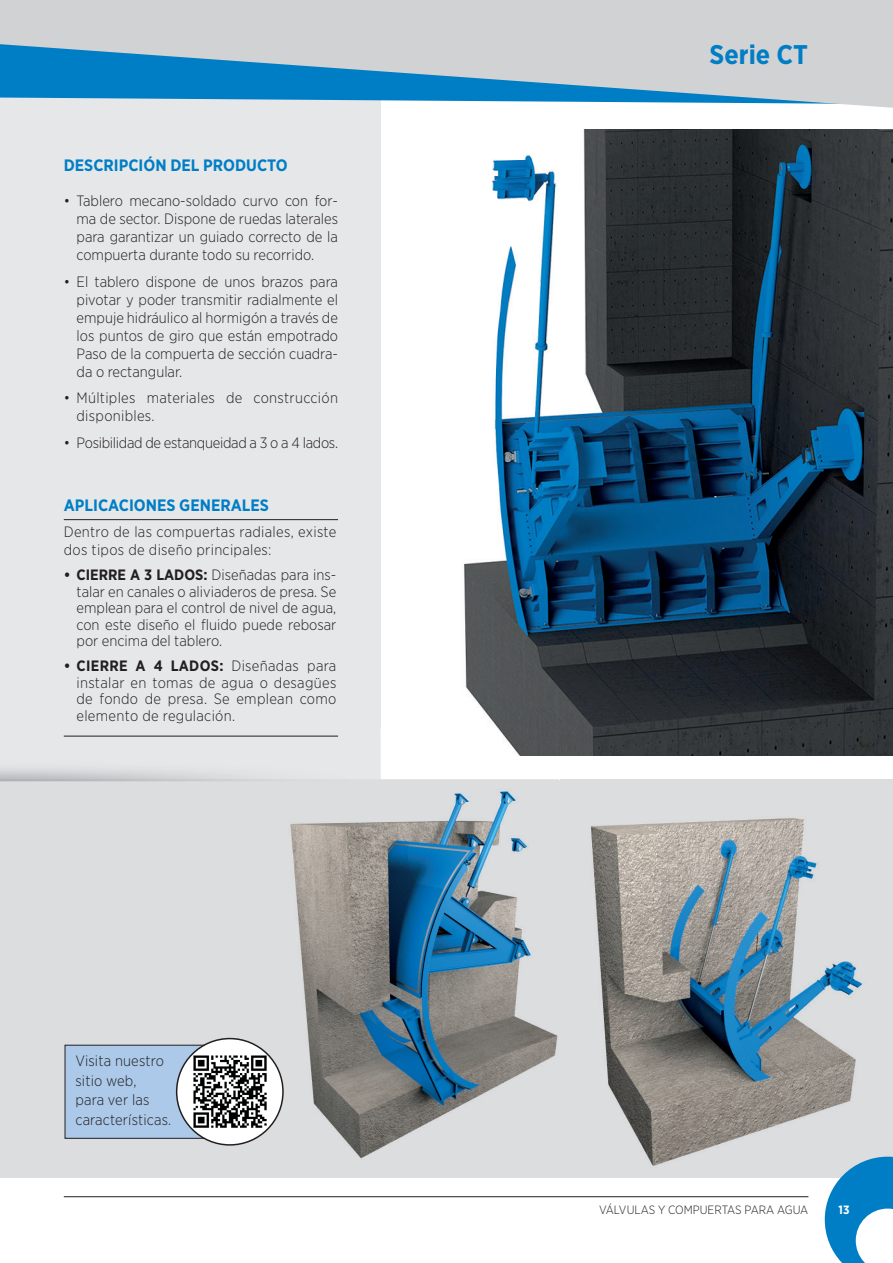
<style>
.page{position:relative;width:893px;height:1263px;background:#fff}
.page>*{position:absolute;margin:0;border:0;box-sizing:border-box;transform-origin:0 0}
.t1{font:700 27px "Gotham Narrow";color:#007ec5}
.t2{font:700 16.5px "Gotham Narrow";color:#007ec5}
.t3{font:300 15px/18px "Gotham Narrow";color:#231f20;text-align:justify}
.t4{font:300 15px/18px "Gotham Narrow";letter-spacing:.02em;color:#231f20}
.t5{font:300 15px "Gotham Narrow";letter-spacing:-.02em;color:#231f20}
.t6{font:300 12px "Gotham Narrow";letter-spacing:-.005em;color:#231f20}
.t7{font:700 12px "Gotham Narrow";color:#fff}
.s1{font-weight:700}
</style>
<div class="page">
<div style="left:0;top:0;width:381px;height:1178px;background:#e6e7e9"></div>
<div style="left:0;top:779px;width:893px;height:399px;background:#dcdddf"></div>
<img style="left:464px;top:130px;width:429px;height:625px">
<hr style="left:64px;top:519px;width:274px;height:1px;background:#231f20">
<hr style="left:64px;top:736px;width:274px;height:1px;background:#231f20">
<svg style="left:0;top:0;width:893px;height:108px;fill:#d1d2d4"></svg>
<img style="left:285px;top:778px;width:273px;height:381px">
<img style="left:591px;top:818px;width:271px;height:348px">
<div style="left:65px;top:1045px;width:187px;height:93px;background:#acc9e9"></div>
<div style="left:177px;top:1038px;width:106px;height:107px;background:#fff;border-radius:50%"></div>
<img style="left:189px;top:1051px;width:81px;height:81px">
<div style="left:176px;top:1038px;width:108px;height:108px;border:2px solid #231f20;border-radius:50%"></div>
<svg style="left:825px;top:1157px;width:68px;height:106px"></svg>
<hr style="left:64px;top:1196px;width:744px;height:1px;background:#231f20">
<p class="t2" style="left:64px;top:154px;width:226px">DESCRIPCIÓN DEL PRODUCTO</p>
<p class="t3" style="left:77px;top:191px;width:263px;text-indent:-13px">• Tablero mecano-soldado curvo con for&shy;ma de sector. Dispone de ruedas laterales para garantizar un guiado correcto de la compuerta durante todo su recorrido.</p>
<p class="t3" style="left:77px;top:272px;width:263px;text-indent:-13px">• El tablero dispone de unos brazos para pivotar y poder transmitir radialmente el empuje hidráulico al hormigón a través de los puntos de giro que están empotrado Paso de la compuerta de sección cuadra&shy;da o rectangular.</p>
<p class="t4" style="left:77px;top:388px;width:263px;text-indent:-13px">• Múltiples materiales de construcción disponibles.</p>
<p class="t5" style="left:64px;top:433px;width:276px">• Posibilidad de estanqueidad a 3 o a 4 lados.</p>
<p class="t2" style="left:64px;top:495px;width:207px">APLICACIONES GENERALES</p>
<p class="t4" style="left:64px;top:522px;width:274px">Dentro de las compuertas radiales, existe dos tipos de diseño principales:</p>
<p class="t3" style="left:77px;top:566px;width:261px;line-height:16.5px;text-indent:-13px"><span class="s1">• CIERRE A 3 LADOS:</span> Diseñadas para ins&shy;talar en canales o aliviaderos de presa. Se emplean para el control de nivel de agua, con este diseño el fluido puede rebosar por encima del tablero.</p>
<p class="t3" style="left:77px;top:657px;width:261px;line-height:16.5px;text-indent:-13px"><span class="s1">• CIERRE A 4 LADOS:</span> Diseñadas para instalar en tomas de agua o desagües de fondo de presa. Se emplean como elemento de regulación.</p>
<p class="t3" style="left:75px;top:1050px;width:97px;line-height:19.5px;text-align:left">Visita nuestro sitio web,<br>para ver las características.</p>
<h1 class="t1" style="left:709px;top:37px;width:100px">Serie CT</h1>
<p class="t6" style="left:599px;top:1202px;width:211px">VÁLVULAS Y COMPUERTAS PARA AGUA</p>
<p class="t7" style="left:838px;top:1202px;width:13px">13</p>
</div>
